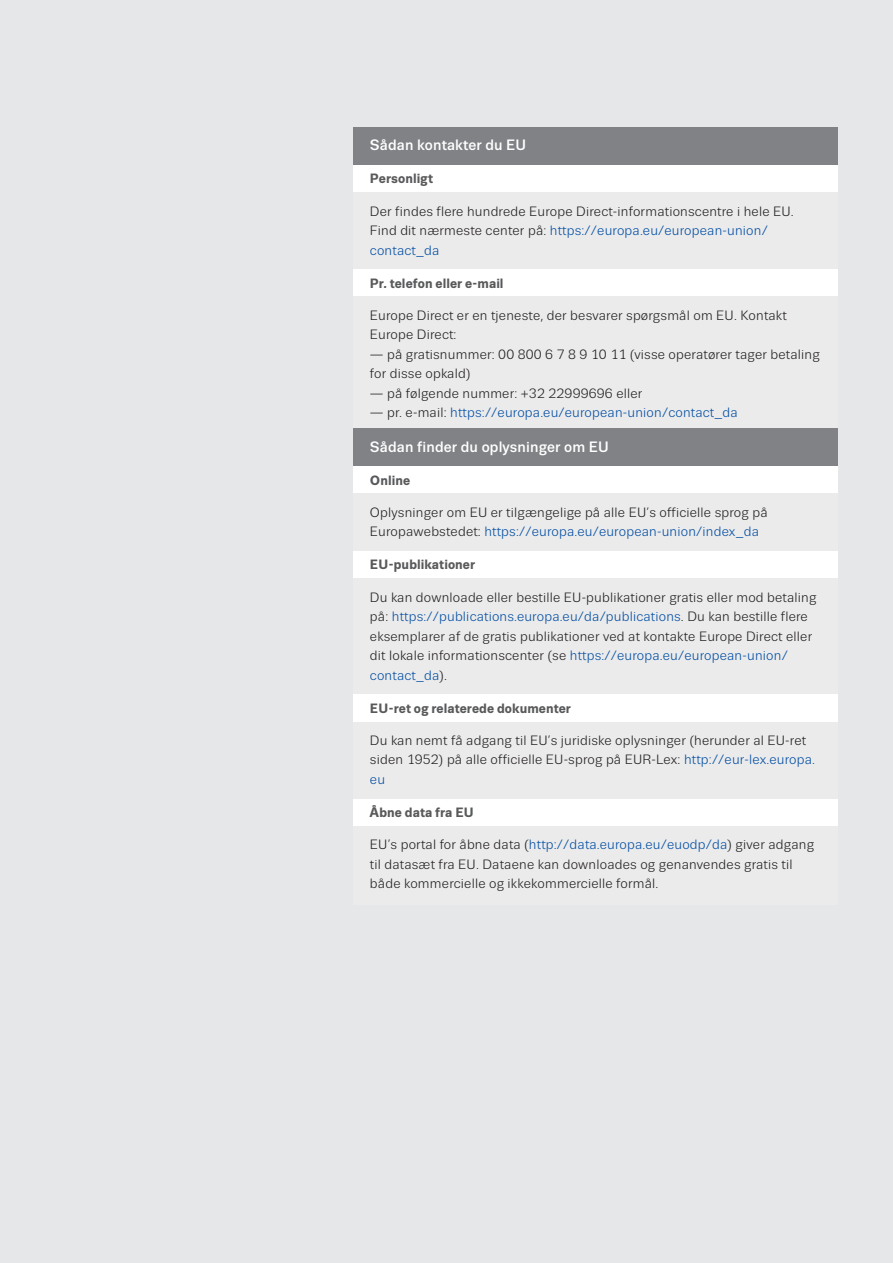
<style>
.page{position:relative;width:893px;height:1263px;background:#e6e7e8}
.page>*{position:absolute;margin:0;border:0;box-sizing:border-box;transform-origin:0 0}
.info_1{font:500 15px "Trivia Sans";letter-spacing:.01em;color:#fff}
.info_3{font:13.5px/19.5px "Trivia Sans";letter-spacing:.015em;color:#231f20}
.info_2{font:700 13.5px "Trivia Sans";letter-spacing:.005em;color:#58595b}
.info_3-2{font:13.5px "Trivia Sans";letter-spacing:.015em;color:#034ea2}
.s1{color:#034ea2}
.s2{color:#231f20}
</style>
<div class="page">
<div style="left:353px;top:127px;width:485px;height:39px;background:#808285"></div>
<div style="left:353px;top:165px;width:485px;height:30px;background:#fff"></div>
<div style="left:353px;top:193px;width:485px;height:78px;background:#ebebec"></div>
<div style="left:353px;top:270px;width:485px;height:29px;background:#fff"></div>
<div style="left:353px;top:297px;width:485px;height:59px;background:#ebebec"></div>
<div style="left:353px;top:336px;width:485px;height:59px;background:#ebebec"></div>
<div style="left:353px;top:394px;width:485px;height:40px;background:#ebebec"></div>
<div style="left:353px;top:428px;width:485px;height:40px;background:#808285"></div>
<div style="left:353px;top:467px;width:485px;height:29px;background:#fff"></div>
<div style="left:353px;top:494px;width:485px;height:59px;background:#ebebec"></div>
<div style="left:353px;top:551px;width:485px;height:30px;background:#fff"></div>
<div style="left:353px;top:579px;width:485px;height:117px;background:#ebebec"></div>
<div style="left:353px;top:695px;width:485px;height:29px;background:#fff"></div>
<div style="left:353px;top:722px;width:485px;height:78px;background:#ebebec"></div>
<div style="left:353px;top:799px;width:485px;height:29px;background:#fff"></div>
<div style="left:353px;top:826px;width:485px;height:79px;background:#ebebec"></div>
<p class="info_1" style="left:370px;top:137px;width:158px">Sådan kontakter du EU</p>
<p class="info_2" style="left:370px;top:171px;width:65px">Personligt</p>
<p class="info_3" style="left:370px;top:201px;width:425px">Der findes flere hundrede Europe Direct-informationscentre i hele EU.<br>Find dit nærmeste center på: <span class="s1">https://europa.eu/european-union/ contact_da</span></p>
<p class="info_2" style="left:370px;top:276px;width:135px">Pr. telefon eller e-mail</p>
<p class="info_3" style="left:370px;top:306px;width:418px">Europe Direct er en tjeneste, der besvarer spørgsmål om EU. Kontakt<br>Europe Direct:</p>
<p class="info_3" style="left:370px;top:345px;width:451px">— på gratisnummer: 00 800 6 7 8 9 10 11 (visse operatører tager betaling for disse opkald)</p>
<p class="info_3" style="left:370px;top:384px;width:274px">— på følgende nummer: +32 22999696 eller</p>
<p class="info_3-2" style="left:370px;top:406px;width:369px"><span class="s2">— pr. e-mail:</span> https://europa.eu/european-union/contact_da</p>
<p class="info_1" style="left:370px;top:439px;width:240px">Sådan finder du oplysninger om EU</p>
<p class="info_2" style="left:370px;top:473px;width:42px">Online</p>
<p class="info_3" style="left:370px;top:503px;width:399px">Oplysninger om EU er tilgængelige på alle EU’s officielle sprog på<br>Europawebstedet: <span class="s1">https://europa.eu/european-union/index_da</span></p>
<p class="info_2" style="left:370px;top:557px;width:107px">EU-publikationer</p>
<p class="info_3" style="left:370px;top:588px;width:448px">Du kan downloade eller bestille EU-publikationer gratis eller mod betaling på: <span class="s1">https://publications.europa.eu/da/publications</span>. Du kan bestille flere eksemplarer af de gratis publikationer ved at kontakte Europe Direct eller dit lokale informationscenter (se <span class="s1">https://europa.eu/european-union/ contact_da</span>).</p>
<p class="info_2" style="left:370px;top:701px;width:202px">EU-ret og relaterede dokumenter</p>
<p class="info_3" style="left:370px;top:731px;width:447px">Du kan nemt få adgang til EU’s juridiske oplysninger (herunder al EU-ret siden 1952) på alle officielle EU-sprog på EUR-Lex: <span class="s1">http://eur-lex.europa. eu</span></p>
<p class="info_2" style="left:370px;top:805px;width:105px">Åbne data fra EU</p>
<p class="info_3" style="left:370px;top:835px;width:446px">EU’s portal for åbne data (<span class="s1">http://data.europa.eu/euodp/da</span>) giver adgang til datasæt fra EU. Dataene kan downloades og genanvendes gratis til både kommercielle og ikkekommercielle formål.</p>
</div>
